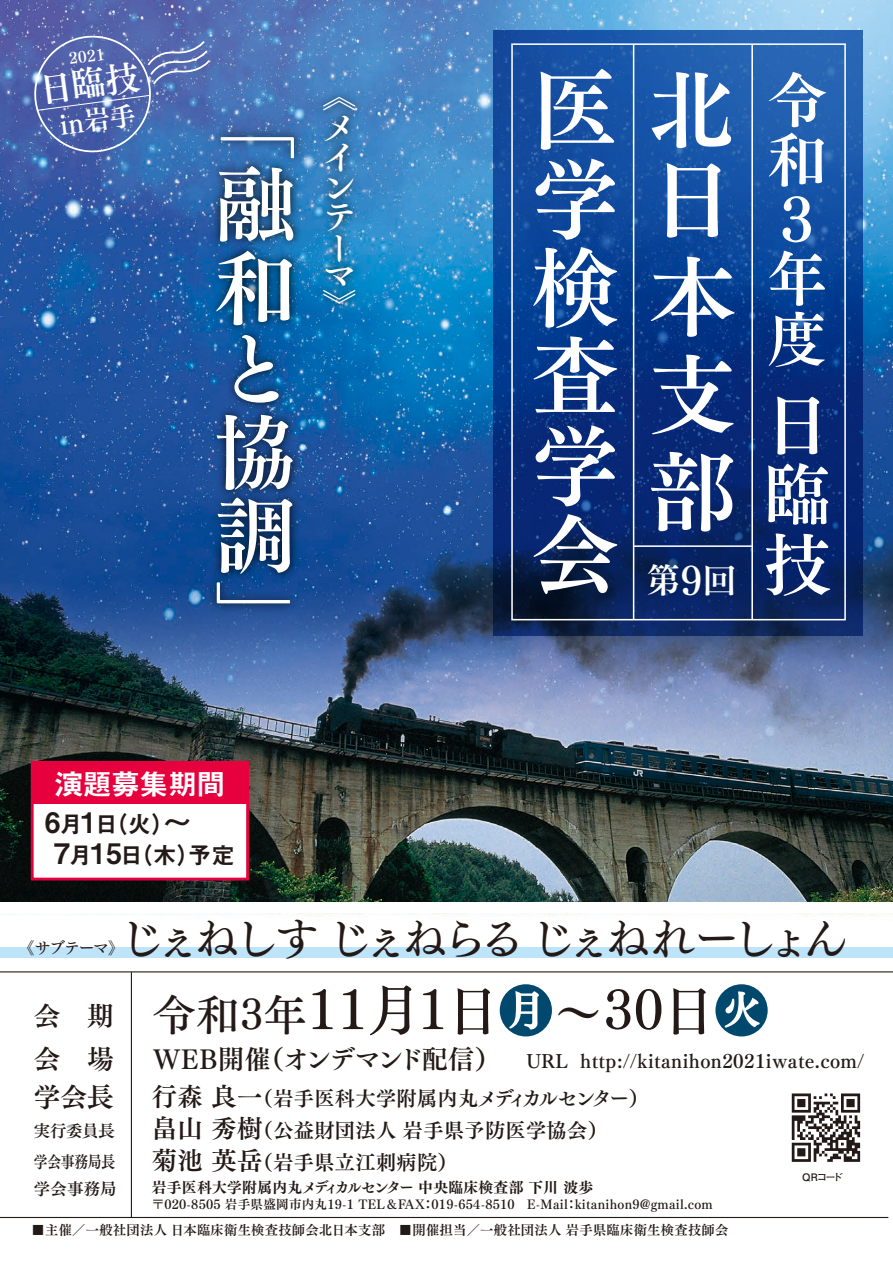
<style>
.page{position:relative;width:893px;height:1263px;background:#fff}
.page>*{position:absolute;margin:0;border:0;box-sizing:border-box;transform-origin:0 0}
.t1{font:87.15px/88.8px "Tsuku Min Pr 6 B";color:#fff;text-align:justify}
.t2{font:81.75px/82.9px "Tsuku Min Pr 6 B";color:#fff}
.t3{font:68.1px/70.1px "Tsuku Min Pr 6 B";color:#fff}
.t4{font:59.25px/59.8px "Tsuku Min Pr 6 B";color:#fff}
.t5{font:55.05px "Tsuku Min Pr 6 D";letter-spacing:-.04em;color:#231916}
.t6{font:45.75px "Tsuku Min Pr 6 D";letter-spacing:-.15em;color:#231916}
.t7{font:34.05px "Tsuku Min Pr 6 B";color:#fff}
.t8{font:33.75px/30.5px "Tsuku Min Pr 6 B";color:#fff}
.t9{font:28.95px "Midashi Go Pro MB31";letter-spacing:-.02em;color:#fff}
.t10{font:26.55px/42.6px "Tsuku Min Pr 6 B";color:#231916}
.t11{font:26.25px "Tsuku Min Pr 6 B";color:#fff}
.t12{font:23.4px/31.2px "Midashi Go Pro MB31";color:#231916}
.t13{font:20.1px/32.1px "Tsuku Min Pr 6 B";letter-spacing:.02em;color:#231916}
.t14{font:18.45px "Tsuku Min Pr 6 B";letter-spacing:.02em;color:#231916}
.t15{font:16.35px/31px "Tsuku Min Pr 6 B";letter-spacing:-.005em;color:#231916}
.t16{font:16.2px "Tsuku Min Pr 6 D";letter-spacing:-.11em;color:#231916}
.t17{font:15.3px "Tsuku Min Pr 6 B";color:#fff}
.t18{font:14.85px "Tsuku Min Pr 6 E";letter-spacing:.02em;color:#231916}
.t19{font:13.35px "Tsuku Min Pr 6 B";letter-spacing:.02em;color:#231916}
.t20{font:12.6px "Tsuku Min Pr 6 B";letter-spacing:.02em;color:#231916}
.t21{font:700 10.35px "Futo Go B101 Pr 6 N";letter-spacing:-.125em;color:#231916}
.s1{font-size:28.35px}
.s2{font-size:38.4px}
.s3{font-size:42.9px}
.s4{color:#00486d}
.s5{font-size:48px}
.s6{font-size:25.95px}
.s7{font-size:25.2px}
</style>
<div class="page">
<img style="left:0;top:0;width:893px;height:1219px">
<div style="left:0;top:902px;width:893px;height:10px;background:#fff"></div>
<div style="left:0;top:947px;width:893px;height:11px;background:#bee4f9"></div>
<svg style="left:493px;top:31px;width:370px;height:605px"></svg>
<img style="left:201px;top:108px;width:109px;height:526px">
<img style="left:309px;top:82px;width:61px;height:237px">
<div style="left:511px;top:43px;width:335px;height:577px;border:2px solid #fff"></div>
<hr style="left:751px;top:44px;width:2px;height:576px;background:#fff">
<hr style="left:633px;top:44px;width:1px;height:576px;background:#fff">
<hr style="left:634px;top:545px;width:118px;height:2px;background:#fff">
<hr style="left:0;top:971px;width:893px;height:1px;background:#231916">
<hr style="left:131px;top:972px;width:1px;height:245px;background:#231916">
<hr style="left:0;top:1217px;width:888px;height:1px;background:#231916">
<div style="left:31px;top:761px;width:218px;height:119px;background:#fff;border:3px solid #e6003d"></div>
<div style="left:32px;top:762px;width:216px;height:41px;background:#e6003d"></div>
<div style="left:784px;top:1085px;width:84px;height:85px;background:#fff"></div>
<svg style="left:792px;top:1093px;width:68px;height:69px"></svg>
<svg style="left:32px;top:31px;width:179px;height:126px"></svg>
<p class="t17" style="left:67px;top:45px;width:37px;rotate:-8deg">2021</p>
<h3 class="t11" style="left:56px;top:102px;width:78px;rotate:-8deg">in岩手</h3>
<h2 class="t2" style="left:214px;top:75px;width:81px">「融和と協調」</h2>
<h3 class="t8" style="left:322px;top:78px;width:35px">《メインテー</h3>
<h3 class="t8" style="left:322px;top:258px;width:35px;line-height:29.7px">マ》</h3>
<h3 class="t9" style="left:54px;top:761px;width:173px">演題募集期間</h3>
<h3 class="t12" style="left:54px;top:806px;width:182px;text-indent:-9px"><span class="s1">6</span>月<span class="s1">1</span>日（火）<span class="s1">～<br>7</span>月<span class="s1">15</span>日（木）予定</h3>
<h1 class="t1" style="left:532px;top:60px;width:201px">医北学日</h1>
<h1 class="t1" style="left:649px;top:243px;width:87px;line-height:97.5px">本支部</h1>
<h1 class="t1" style="left:532px;top:238px;width:87px">検査学会</h1>
<h3 class="t7" style="left:646px;top:550px;width:91px">第<span class="s2">9</span>回</h3>
<h3 class="t4" style="left:768px;top:66px;width:60px">令和<br>３年度</h3>
<h3 class="t3" style="left:763px;top:385px;width:68px">日臨技</h3>
<p class="t16" style="left:19px;top:933px;width:107px">《サブテーマ》</p>
<h3 class="t10" style="left:34px;top:993px;width:81px">会　期会　場</h3>
<h3 class="t10" style="left:34px;top:1074px;width:81px">学会長</h3>
<p class="t15" style="left:34px;top:1114px;width:83px">実行委員長学会事務局長</p>
<p class="t15" style="left:34px;top:1172px;width:84px">学会事務局</p>
<h3 class="t6" style="left:119px;top:897px;width:732px">じぇねしす じぇねらる じぇねれーしょん</h3>
<h3 class="t5" style="left:153px;top:961px;width:618px"><span class="s3">令和3年</span>11月1日<span class="s4">月</span><span class="s5">～</span>30日<span class="s4">火</span></h3>
<h3 class="t14" style="left:153px;top:1044px;width:713px"><span class="s6">WEB開催（オンデマンド配信）</span> URL http://kitanihon2021iwate.com/</h3>
<h3 class="t13" style="left:152px;top:1081px;width:499px"><span class="s7">行森 良一</span>（岩手医科大学附属内丸メディカルセンター）<span class="s7">畠山 秀樹</span>（公益財団法人 岩手県予防医学協会）<br><span class="s7">菊池 英岳</span>（岩手県立江刺病院）</h3>
<p class="t21" style="left:802px;top:1168px;width:43px">QRコード</p>
<p class="t18" style="left:152px;top:1174px;width:443px">岩手医科大学附属内丸メディカルセンター 中央臨床検査部 下川 波歩</p>
<p class="t20" style="left:152px;top:1193px;width:563px">〒020-8505 岩手県盛岡市内丸19-1 TEL＆FAX：019-654-8510 E-Mail：kitanihon9@gmail.com</p>
<p class="t19" style="left:32px;top:1218px;width:698px">■主催／一般社団法人 日本臨床衛生検査技師会北日本支部　■開催担当／一般社団法人 岩手県臨床衛生検査技師会</p>
</div>
